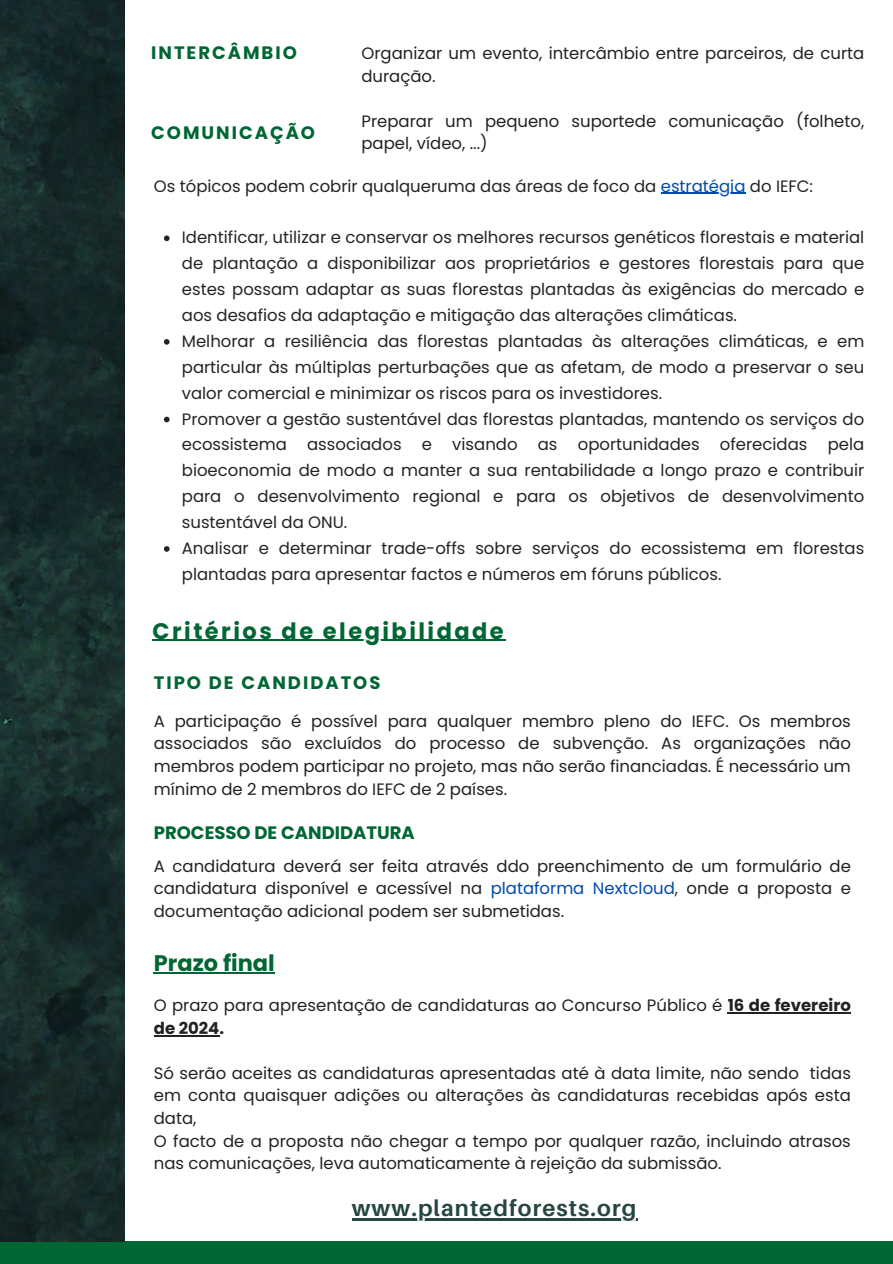
<style>
.page{position:relative;width:893px;height:1264px;background:#fff}
.page>*{position:absolute;margin:0;border:0;box-sizing:border-box;transform-origin:0 0}
.t1{font:700 22.5px "Poppins";letter-spacing:.11em;color:#063}
.t2{font:700 22.5px "Aileron";letter-spacing:.05em;color:#264642}
.t3{font:700 22.5px "Poppins";color:#063}
.t4{font:700 18px "Poppins";letter-spacing:.11em;color:#063}
.t5{font:700 18px "Poppins";color:#063}
.t6{font:16.5px/25.8px "Poppins";color:#232425;text-align:justify}
.t7{font:16.5px/22.5px "Poppins";color:#222}
.s1{color:#004aad}
.s2{font-weight:700}
</style>
<div class="page">
<div style="left:0;top:1241px;width:892px;height:22px;background:#063"></div>
<img style="left:0;top:0;width:125px;height:1241px">
<hr style="left:660px;top:193px;width:85px;height:1px;background:#004aad">
<svg style="left:164px;top:235px;width:5px;height:6px"></svg>
<svg style="left:164px;top:339px;width:5px;height:6px"></svg>
<svg style="left:164px;top:417px;width:5px;height:5px"></svg>
<svg style="left:164px;top:546px;width:5px;height:6px"></svg>
<hr style="left:727px;top:1012px;width:123px;height:1px;background:#222">
<hr style="left:154px;top:1035px;width:65px;height:1px;background:#222">
<hr style="left:154px;top:972px;width:121px;height:1px;background:#063">
<hr style="left:351px;top:1217px;width:286px;height:3px;background:#264642">
<hr style="left:152px;top:639px;width:354px;height:2px;background:#063">
<p class="t4" style="left:151px;top:40px;width:147px">INTERCÂMBIO</p>
<p class="t7" style="left:361px;top:42px;width:504px">Organizar um evento, intercâmbio entre parceiros, de curta duração.</p>
<p class="t4" style="left:151px;top:120px;width:165px">COMUNICAÇÃO</p>
<p class="t7" style="left:361px;top:110px;width:504px">Preparar um pequeno suportede comunicação (folheto, papel, vídeo, ...)</p>
<p class="t6" style="left:154px;top:173px;width:660px">Os tópicos podem cobrir qualqueruma das áreas de foco da <span class="s1">estratégia</span> do IEFC:</p>
<p class="t6" style="left:182px;top:225px;width:684px">Identificar, utilizar e conservar os melhores recursos genéticos florestais e material de plantação a disponibilizar aos proprietários e gestores florestais para que estes possam adaptar as suas florestas plantadas às exigências do mercado e aos desafios da adaptação e mitigação das alterações climáticas.</p>
<p class="t6" style="left:182px;top:328px;width:684px">Melhorar a resiliência das florestas plantadas às alterações climáticas, e em particular às múltiplas perturbações que as afetam, de modo a preservar o seu valor comercial e minimizar os riscos para os investidores.</p>
<p class="t6" style="left:182px;top:406px;width:684px">Promover a gestão sustentável das florestas plantadas, mantendo os serviços do ecossistema associados e visando as oportunidades oferecidas pela bioeconomia de modo a manter a sua rentabilidade a longo prazo e contribuir para o desenvolvimento regional e para os objetivos de desenvolvimento sustentável da ONU.</p>
<p class="t6" style="left:182px;top:535px;width:684px">Analisar e determinar trade-offs sobre serviços do ecossistema em florestas plantadas para apresentar factos e números em fóruns públicos.</p>
<p class="t1" style="left:152px;top:615px;width:353px">Critérios de elegibilidade</p>
<p class="t4" style="left:154px;top:670px;width:228px">TIPO DE CANDIDATOS</p>
<p class="t7" style="left:154px;top:710px;width:698px;text-align:justify">A participação é possível para qualquer membro pleno do IEFC. Os membros associados são excluídos do processo de subvenção. As organizações não membros podem participar no projeto, mas não serão financiadas. É necessário um mínimo de 2 membros do IEFC de 2 países.</p>
<p class="t5" style="left:154px;top:820px;width:262px">PROCESSO DE CANDIDATURA</p>
<p class="t7" style="left:154px;top:854px;width:698px;text-align:justify">A candidatura deverá ser feita através ddo preenchimento de um formulário de candidatura disponível e acessível na <span class="s1">plataforma Nextcloud</span>, onde a proposta e documentação adicional podem ser submetidas.</p>
<p class="t3" style="left:154px;top:947px;width:122px">Prazo final</p>
<p class="t7" style="left:154px;top:994px;width:698px">O prazo para apresentação de candidaturas ao Concurso Público é <span class="s2">16 de fevereiro de 2024.</span></p>
<p class="t7" style="left:154px;top:1061px;width:698px;text-align:justify">Só serão aceites as candidaturas apresentadas até à data limite, não sendo tidas em conta quaisquer adições ou alterações às candidaturas recebidas após esta data,</p>
<p class="t7" style="left:154px;top:1129px;width:698px">O facto de a proposta não chegar a tempo por qualquer razão, incluindo atrasos nas comunicações, leva automaticamente à rejeição da submissão.</p>
<p class="t2" style="left:351px;top:1193px;width:286px">www.plantedforests.org</p>
</div>
